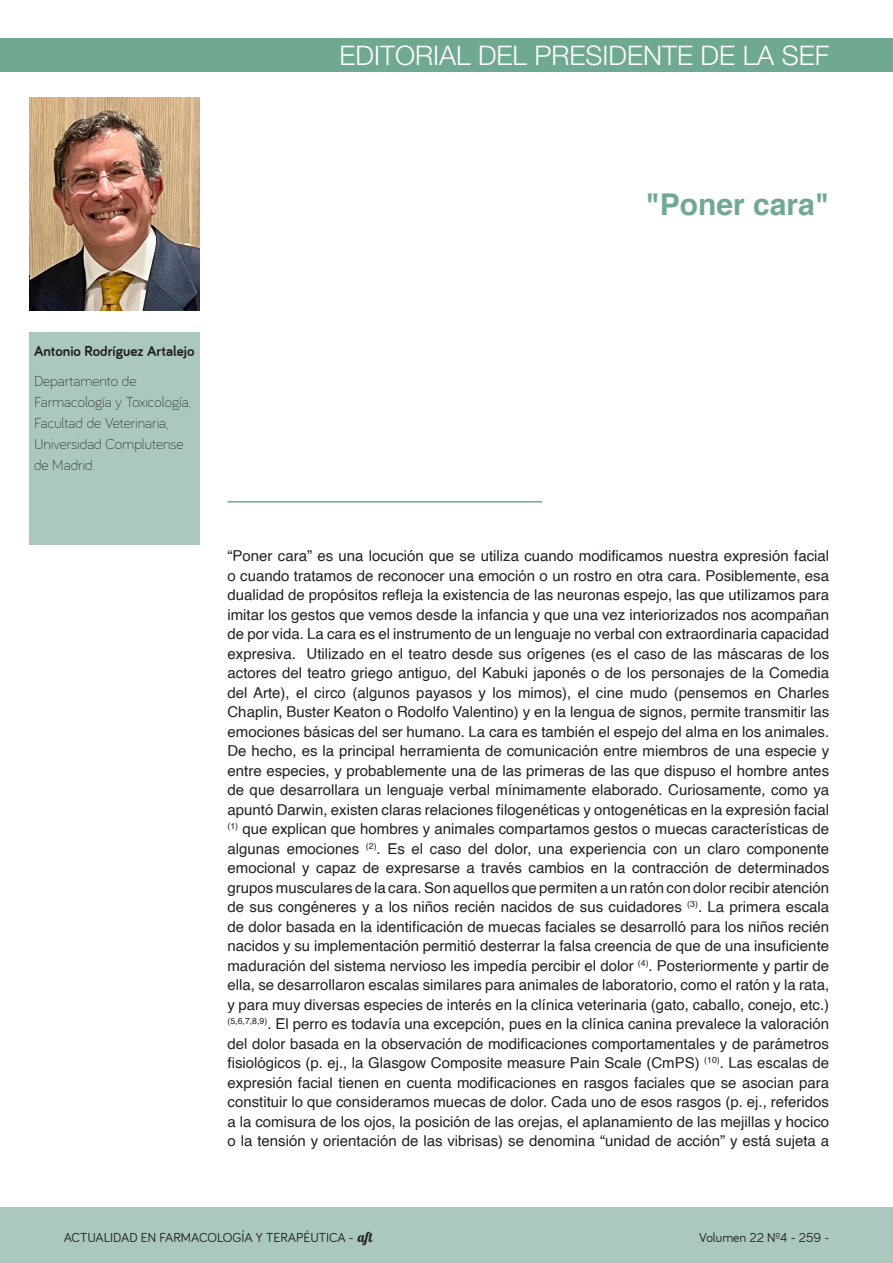
<style>
.page{position:relative;width:893px;height:1263px;background:#fff}
.page>*{position:absolute;margin:0;border:0;box-sizing:border-box;transform-origin:0 0}
.TÍTULO{font:700 30px "Helvetica";color:#70a991}
.ENCABEZADOS_1{font:300 27px "Helvetica Neue";color:#fff}
.PÁRRAFO{font:15px/19.5px "Helvetica";color:#231f20;text-align:justify}
.t1{font:300 15px/21px "Bariol";color:#231f20}
.t2{font:700 15px "Bariol";color:#231f20}
.NUMERACIÓN{font:13.5px "Bariol";color:#231f20}
.s1{font-family:"Lobster 1.4"}
</style>
<div class="page">
<div style="left:0;top:1208px;width:893px;height:55px;background:#aac8bd"></div>
<div style="left:0;top:38px;width:893px;height:33px;background:#70a991"></div>
<div style="left:30px;top:332px;width:170px;height:212px;background:#aac8bd"></div>
<img style="left:30px;top:98px;width:170px;height:212px">
<hr style="left:227px;top:501px;width:315px;height:1px;background:#70a991">
<p class="ENCABEZADOS_1" style="left:339px;top:39px;width:491px">EDITORIAL DEL PRESIDENTE DE LA SEF</p>
<p class="TÍTULO" style="left:646px;top:181px;width:185px">"Poner cara"</p>
<p class="t2" style="left:34px;top:343px;width:162px">Antonio Rodríguez Artalejo</p>
<p class="t1" style="left:34px;top:370px;width:158px">Departamento de<br>Farmacología y Toxicología,<br>Facultad de Veterinaria,<br>Universidad Complutense de Madrid.</p>
<p class="PÁRRAFO" style="left:227px;top:546px;width:603px">“Poner cara” es una locución que se utiliza cuando modificamos nuestra expresión facial o cuando tratamos de reconocer una emoción o un rostro en otra cara. Posiblemente, esa dualidad de propósitos refleja la existencia de las neuronas espejo, las que utilizamos para imitar los gestos que vemos desde la infancia y que una vez interiorizados nos acompañan de por vida. La cara es el instrumento de un lenguaje no verbal con extraordinaria capacidad expresiva. Utilizado en el teatro desde sus orígenes (es el caso de las máscaras de los actores del teatro griego antiguo, del Kabuki japonés o de los personajes de la Comedia del Arte), el circo (algunos payasos y los mimos), el cine mudo (pensemos en Charles Chaplin, Buster Keaton o Rodolfo Valentino) y en la lengua de signos, permite transmitir las emociones básicas del ser humano. La cara es también el espejo del alma en los animales.<br>De hecho, es la principal herramienta de comunicación entre miembros de una especie y entre especies, y probablemente una de las primeras de las que dispuso el hombre antes de que desarrollara un lenguaje verbal mínimamente elaborado. Curiosamente, como ya apuntó Darwin, existen claras relaciones filogenéticas y ontogenéticas en la expresión facial <sup>(1)</sup> que explican que hombres y animales compartamos gestos o muecas características de algunas emociones <sup>(2)</sup>. Es el caso del dolor, una experiencia con un claro componente emocional y capaz de expresarse a través cambios en la contracción de determinados grupos musculares de la cara. Son aquellos que permiten a un ratón con dolor recibir atención de sus congéneres y a los niños recién nacidos de sus cuidadores <sup>(3)</sup>. La primera escala de dolor basada en la identificación de muecas faciales se desarrolló para los niños recién nacidos y su implementación permitió desterrar la falsa creencia de que de una insuficiente maduración del sistema nervioso les impedía percibir el dolor <sup>(4)</sup>. Posteriormente y partir de ella, se desarrollaron escalas similares para animales de laboratorio, como el ratón y la rata, y para muy diversas especies de interés en la clínica veterinaria (gato, caballo, conejo, etc.) <sup>(5,6,7,8,9)</sup>. El perro es todavía una excepción, pues en la clínica canina prevalece la valoración del dolor basada en la observación de modificaciones comportamentales y de parámetros fisiológicos (p. ej., la Glasgow Composite measure Pain Scale (CmPS) <sup>(10)</sup>. Las escalas de expresión facial tienen en cuenta modificaciones en rasgos faciales que se asocian para constituir lo que consideramos muecas de dolor. Cada uno de esos rasgos (p. ej., referidos a la comisura de los ojos, la posición de las orejas, el aplanamiento de las mejillas y hocico o la tensión y orientación de las vibrisas) se denomina “unidad de acción” y está sujeta a</p>
<p class="NUMERACIÓN" style="left:64px;top:1229px;width:310px">ACTUALIDAD EN FARMACOLOGÍA Y TERAPÉUTICA - <span class="s1">aft</span></p>
<p class="NUMERACIÓN" style="left:699px;top:1230px;width:132px">Volumen 22 Nº4 - 259 -</p>
</div>
